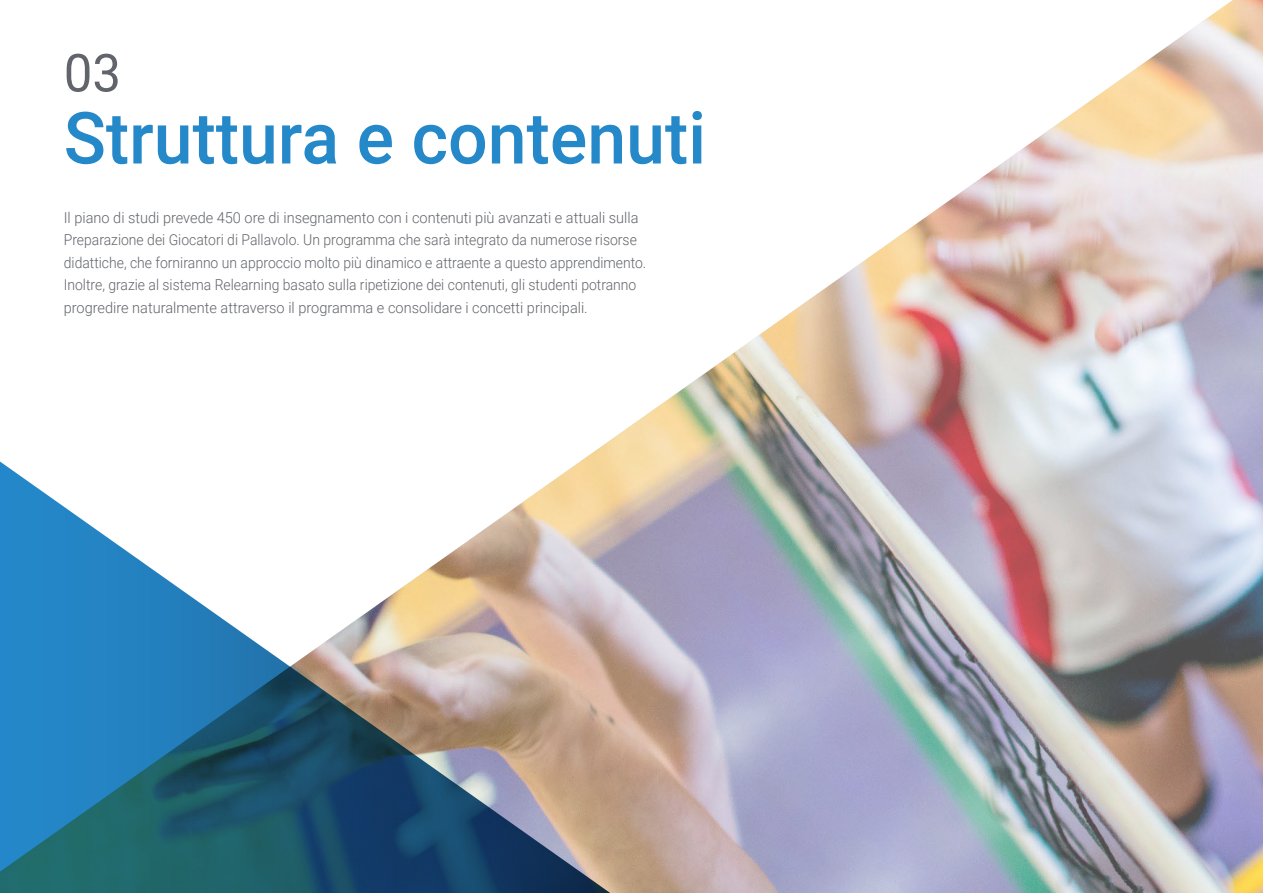
<style>
.page{position:relative;width:1263px;height:893px;background:#fff}
.page>*{position:absolute;margin:0;border:0;box-sizing:border-box;transform-origin:0 0}
.t1{font:500 72px "Roboto";color:#2488c9}
.t2{font:52.5px "Roboto";color:#61646a}
.t3{font:300 15px/22.5px "Roboto";color:#61646a}
</style>
<div class="page">
<img style="left:602px;top:0;width:661px;height:893px">
<svg style="left:0;top:446px;width:640px;height:447px"></svg>
<h2 class="t2" style="left:64px;top:36px;width:59px">03</h2>
<h1 class="t1" style="left:64px;top:87px;width:644px">Struttura e contenuti</h1>
<p class="t3" style="left:64px;top:206px;width:584px">Il piano di studi prevede 450 ore di insegnamento con i contenuti più avanzati e attuali sulla Preparazione dei Giocatori di Pallavolo. Un programma che sarà integrato da numerose risorse didattiche, che forniranno un approccio molto più dinamico e attraente a questo apprendimento.<br>Inoltre, grazie al sistema Relearning basato sulla ripetizione dei contenuti, gli studenti potranno progredire naturalmente attraverso il programma e consolidare i concetti principali.</p>
</div>
